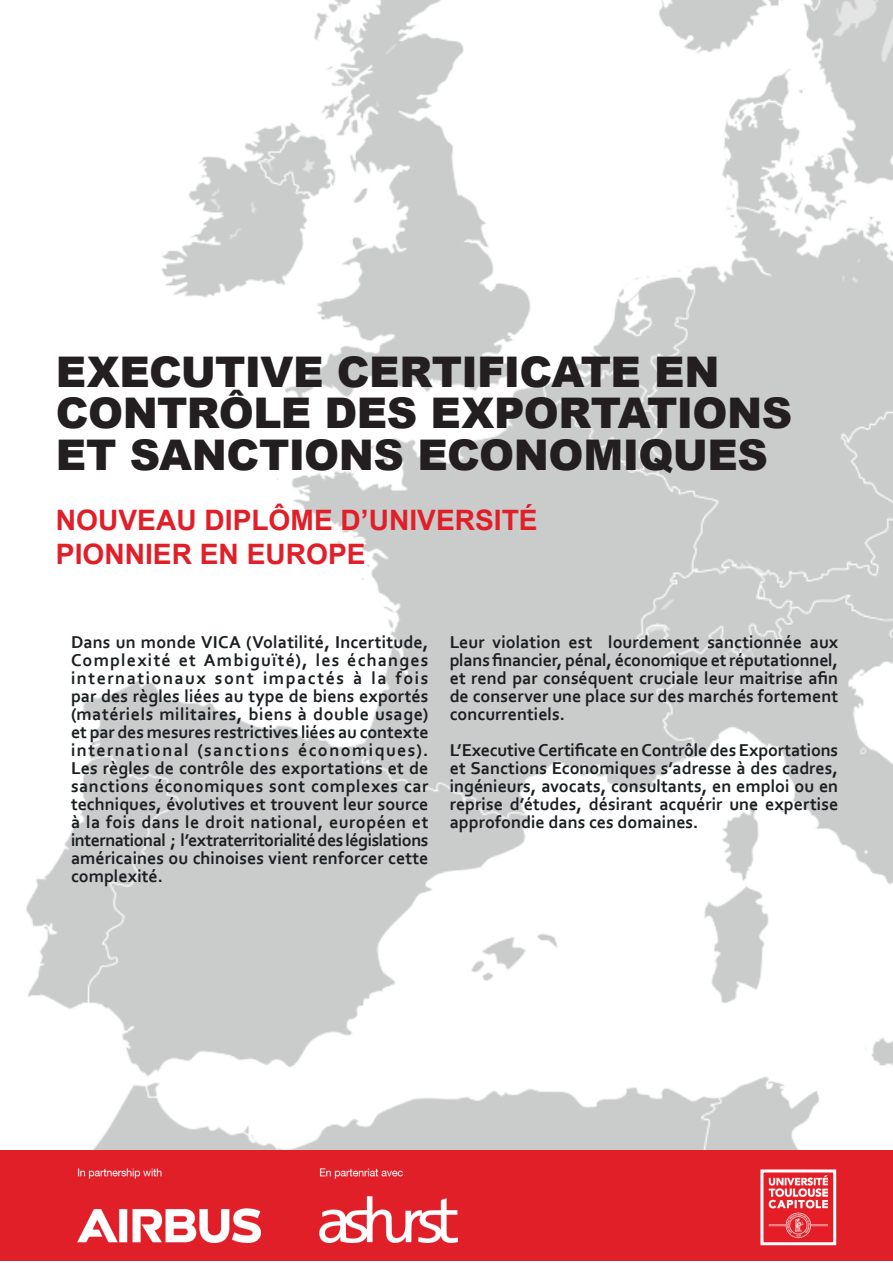
<style>
.page{position:relative;width:893px;height:1263px;background:#fff}
.page>*{position:absolute;margin:0;border:0;box-sizing:border-box;transform-origin:0 0}
.t1{font:900 42.15px/41.7px "Arial";letter-spacing:-.015em;color:#231f20}
.t2{font:700 28.2px/33.8px "Arial";color:#e11f29}
.t3{font:700 18px/18px "Corbel";color:#1a1f21;text-align:justify}
</style>
<div class="page">
<img style="left:26px;top:0;width:867px;height:1150px">
<div style="left:0;top:1150px;width:893px;height:111px;background:#e11f29"></div>
<img style="left:320px;top:1168px;width:137px;height:74px">
<img style="left:78px;top:1168px;width:183px;height:74px">
<img style="left:768px;top:1175px;width:60px;height:63px">
<div style="left:760px;top:1169px;width:76px;height:76px;border:3px solid #fff"></div>
<h1 class="t1" style="left:56px;top:350px;width:738px">EXECUTIVE CERTIFICATE EN<br>CONTRÔLE DES EXPORTATIONS<br>ET SANCTIONS ECONOMIQUES</h1>
<h2 class="t2" style="left:56px;top:504px;width:483px">NOUVEAU DIPLÔME D’UNIVERSITÉ<br>PIONNIER EN EUROPE</h2>
<p class="t3" style="left:71px;top:633px;width:359px">Dans un monde VICA (Volatilité, Incertitude, Complexité et Ambiguïté), les échanges internationaux sont impactés à la fois par des règles liées au type de biens exportés (matériels militaires, biens à double usage) et par des mesures restrictives liées au contexte international (sanctions économiques).<br>Les règles de contrôle des exportations et de sanctions économiques sont complexes car techniques, évolutives et trouvent leur source à la fois dans le droit national, européen et international ; l’extraterritorialité des législations américaines ou chinoises vient renforcer cette complexité.</p>
<p class="t3" style="left:450px;top:633px;width:390px">Leur violation est lourdement sanctionnée aux plans financier, pénal, économique et réputationnel, et rend par conséquent cruciale leur maitrise afin de conserver une place sur des marchés fortement concurrentiels.</p>
<p class="t3" style="left:450px;top:741px;width:390px">L’Executive Certificate en Contrôle des Exportations et Sanctions Economiques s’adresse à des cadres, ingénieurs, avocats, consultants, en emploi ou en reprise d’études, désirant acquérir une expertise approfondie dans ces domaines.</p>
</div>
